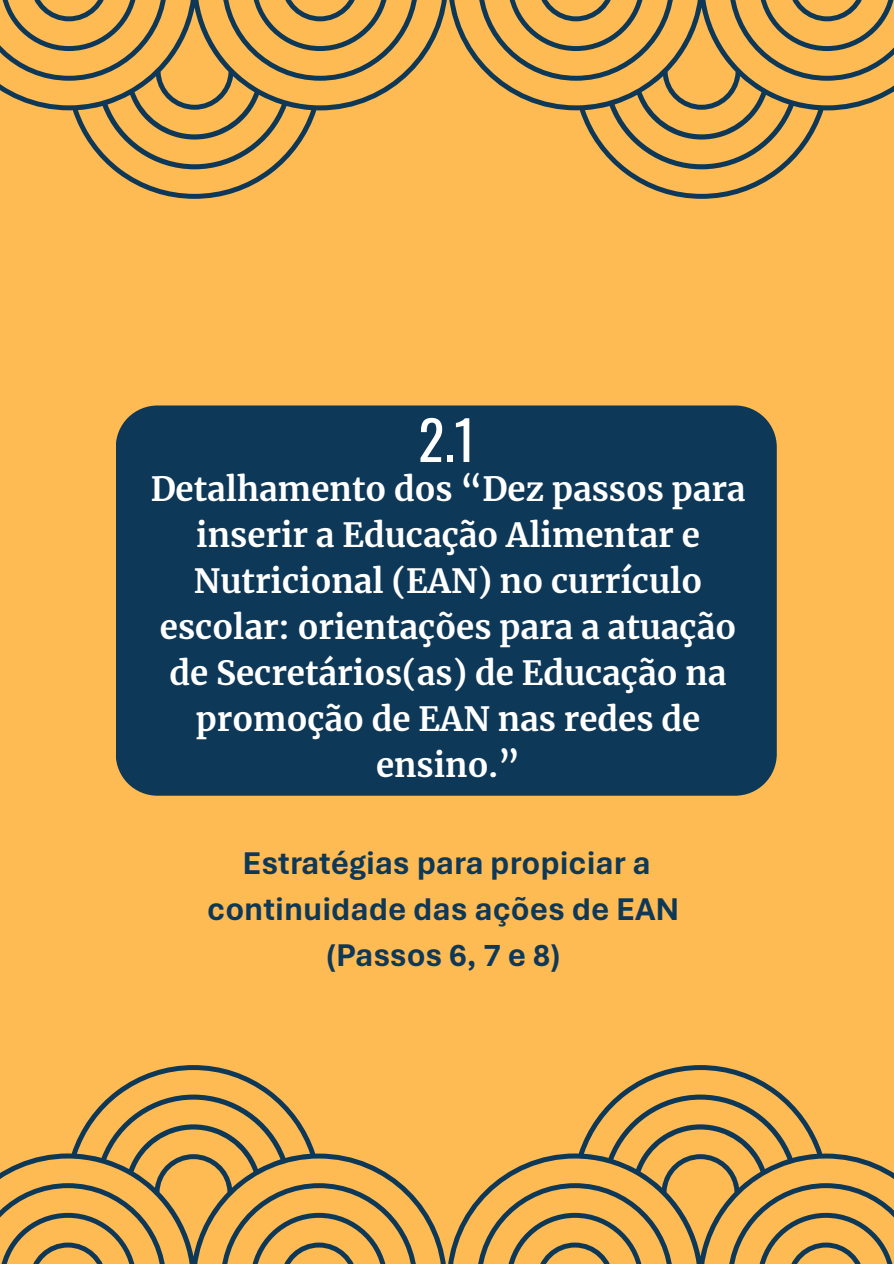
<style>
.page{position:relative;width:894px;height:1264px;background:#fff}
.page>*{position:absolute;margin:0;border:0;box-sizing:border-box;transform-origin:0 0}
.t1{font:54px "Oswald";color:#fff}
.t2{font:700 33px/46px "Merriweather";color:#fff;text-align:center}
.t3{font:700 33px/46.2px "Aptos";color:#0e3857;text-align:center}
</style>
<div class="page">
<div style="left:0;top:0;width:893px;height:1263px;background:#ffbb53"></div>
<svg style="left:0;top:1065px;width:446px;height:198px"></svg>
<svg style="left:448px;top:1065px;width:445px;height:198px"></svg>
<svg style="left:449px;top:0;width:444px;height:199px"></svg>
<svg style="left:0;top:0;width:447px;height:199px"></svg>
<div style="left:116px;top:405px;width:660px;height:390px;background:#0e3857"></div>
<h1 class="t1" style="left:418px;top:397px;width:59px">2.1</h1>
<p class="t2" style="left:150px;top:466px;width:596px">Detalhamento dos “Dez passos para inserir a Educação Alimentar e<br>Nutricional (EAN) no currículo escolar: orientações para a atuação de Secretários(as) de Educação na promoção de EAN nas redes de ensino.”</p>
<p class="t3" style="left:207px;top:840px;width:473px">Estratégias para propiciar a continuidade das ações de EAN (Passos 6, 7 e 8)</p>
</div>
